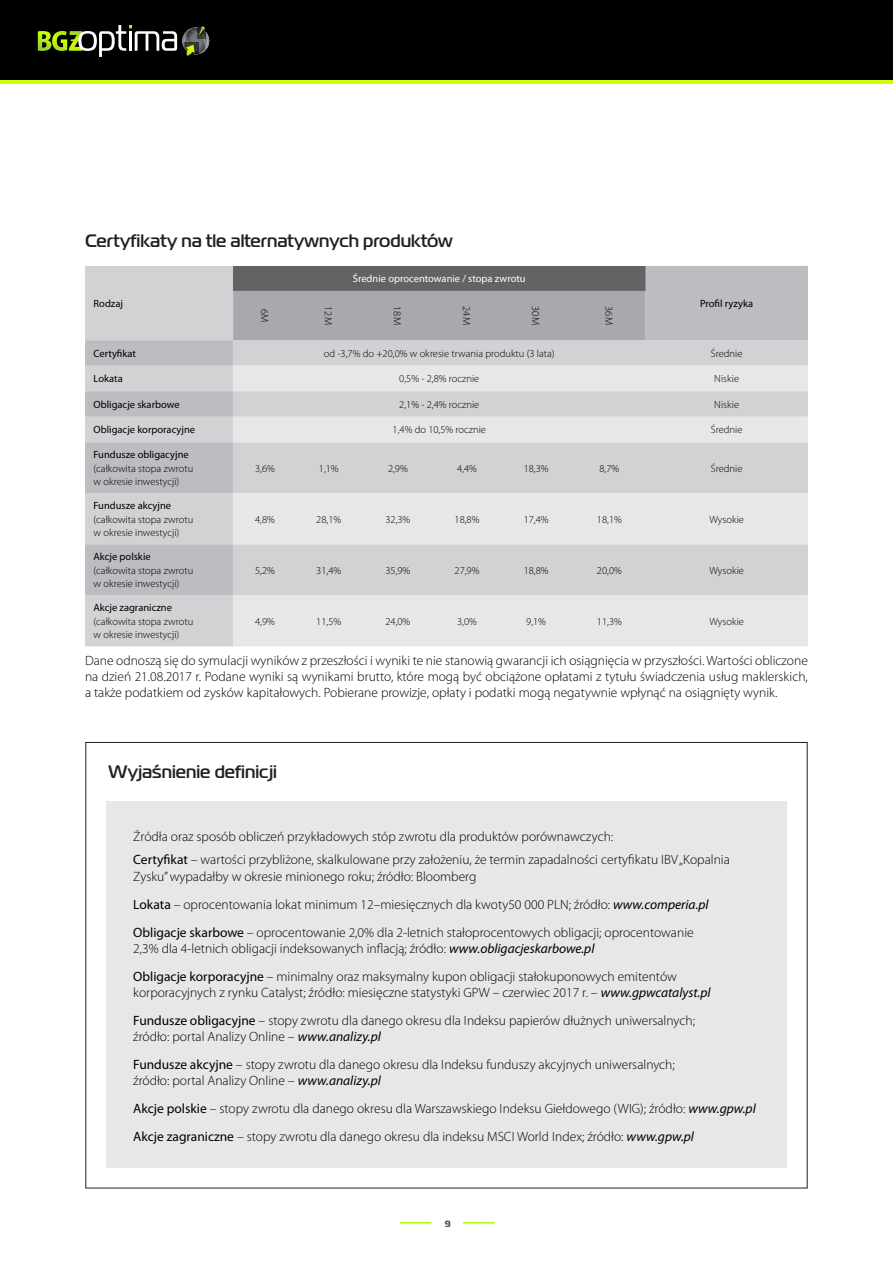
<style>
.page{position:relative;width:893px;height:1263px;background:#fff}
.page>*{position:absolute;margin:0;border:0;box-sizing:border-box;transform-origin:0 0}
.t1{font:500 18px "Magistral";color:#231f20}
.t2{font:300 13.5px/16.2px "Myriad Pro";color:#000}
.Normalny{font:300 10.5px/13.5px "Myriad Pro";color:#000}
.Normalny-2{font:10.5px "Myriad Pro";color:#000}
.Normalny-3{font:10.5px "Myriad Pro";color:#fff}
.t3{font:700 9px "Magistral";color:#49585c}
.s1{font-weight:400}
.s2{font-weight:400;font-style:italic}
</style>
<div class="page">
<hr style="left:400px;top:1222px;width:31px;height:1px;background:#a0ff00">
<hr style="left:463px;top:1222px;width:31px;height:1px;background:#a0ff00">
<div style="left:85px;top:595px;width:148px;height:51px;background:#d1d2d4"></div>
<svg style="left:85px;top:266px;width:723px;height:329px;background:#bbbcbf"></svg>
<div style="left:233px;top:291px;width:412px;height:49px;background:#a8a9ad"></div>
<svg style="left:233px;top:366px;width:575px;height:280px;background:#dcdddf"></svg>
<div style="left:106px;top:801px;width:681px;height:367px;background:#e6e7e9"></div>
<div style="left:0;top:0;width:893px;height:82px;background:#000"></div>
<hr style="left:0;top:80px;width:893px;height:4px;background:#cdff00">
<svg style="left:38px;top:25px;width:171px;height:32px"></svg>
<p class="t1" style="left:85px;top:230px;width:369px">Certyfikaty na tle alternatywnych produktów</p>
<p class="Normalny-2" style="left:94px;top:297px;width:31px">Rodzaj</p>
<p class="Normalny-3" style="left:353px;top:272px;width:174px">Średnie oprocentowanie / stopa zwrotu</p>
<p class="Normalny" style="left:271px;top:309px;width:15px;rotate:90deg">6M</p>
<p class="Normalny" style="left:335px;top:306px;width:20px;rotate:90deg">12M</p>
<p class="Normalny" style="left:404px;top:306px;width:20px;rotate:90deg">18M</p>
<p class="Normalny" style="left:473px;top:306px;width:20px;rotate:90deg">24M</p>
<p class="Normalny" style="left:543px;top:306px;width:20px;rotate:90deg">30M</p>
<p class="Normalny" style="left:616px;top:306px;width:20px;rotate:90deg">36M</p>
<p class="Normalny-2" style="left:700px;top:297px;width:55px">Profil ryzyka</p>
<p class="Normalny-2" style="left:94px;top:347px;width:44px">Certyfikat</p>
<p class="Normalny" style="left:324px;top:346px;width:232px">od -3,7% do +20,0% w okresie trwania produktu (3 lata)</p>
<p class="Normalny" style="left:711px;top:346px;width:33px">Średnie</p>
<p class="Normalny-2" style="left:94px;top:372px;width:31px">Lokata</p>
<p class="Normalny" style="left:399px;top:372px;width:82px">0,5% - 2,8% rocznie</p>
<p class="Normalny" style="left:714px;top:372px;width:26px">Niskie</p>
<p class="Normalny-2" style="left:94px;top:398px;width:88px">Obligacje skarbowe</p>
<p class="Normalny" style="left:399px;top:398px;width:82px">2,1% - 2,4% rocznie</p>
<p class="Normalny" style="left:714px;top:398px;width:26px">Niskie</p>
<p class="Normalny-2" style="left:94px;top:423px;width:103px">Obligacje korporacyjne</p>
<p class="Normalny" style="left:393px;top:423px;width:95px">1,4% do 10,5% rocznie</p>
<p class="Normalny" style="left:711px;top:423px;width:33px">Średnie</p>
<p class="Normalny" style="left:94px;top:448px;width:101px"><span class="s1">Fundusze obligacyjne </span>(całkowita stopa zwrotu w okresie inwestycji)</p>
<p class="Normalny" style="left:255px;top:461px;width:21px">3,6%</p>
<p class="Normalny" style="left:319px;top:461px;width:21px">1,1%</p>
<p class="Normalny" style="left:388px;top:461px;width:21px">2,9%</p>
<p class="Normalny" style="left:457px;top:461px;width:21px">4,4%</p>
<p class="Normalny" style="left:524px;top:461px;width:26px">18,3%</p>
<p class="Normalny" style="left:599px;top:461px;width:21px">8,7%</p>
<p class="Normalny" style="left:711px;top:461px;width:33px">Średnie</p>
<p class="Normalny" style="left:94px;top:499px;width:101px"><span class="s1">Fundusze akcyjne </span>(całkowita stopa zwrotu w okresie inwestycji)</p>
<p class="Normalny" style="left:94px;top:550px;width:101px"><span class="s1">Akcje polskie </span>(całkowita stopa zwrotu w okresie inwestycji)</p>
<p class="Normalny" style="left:255px;top:512px;width:21px">4,8%</p>
<p class="Normalny" style="left:316px;top:512px;width:26px">28,1%</p>
<p class="Normalny" style="left:385px;top:512px;width:26px">32,3%</p>
<p class="Normalny" style="left:455px;top:512px;width:26px">18,8%</p>
<p class="Normalny" style="left:524px;top:512px;width:26px">17,4%</p>
<p class="Normalny" style="left:597px;top:512px;width:26px">18,1%</p>
<p class="Normalny" style="left:709px;top:512px;width:36px">Wysokie</p>
<p class="Normalny" style="left:255px;top:563px;width:21px">5,2%</p>
<p class="Normalny" style="left:316px;top:563px;width:26px">31,4%</p>
<p class="Normalny" style="left:385px;top:563px;width:26px">35,9%</p>
<p class="Normalny" style="left:455px;top:563px;width:26px">27,9%</p>
<p class="Normalny" style="left:524px;top:563px;width:26px">18,8%</p>
<p class="Normalny" style="left:597px;top:563px;width:26px">20,0%</p>
<p class="Normalny" style="left:709px;top:563px;width:36px">Wysokie</p>
<p class="Normalny" style="left:94px;top:601px;width:101px"><span class="s1">Akcje zagraniczne </span>(całkowita stopa zwrotu w okresie inwestycji)</p>
<p class="Normalny" style="left:255px;top:614px;width:21px">4,9%</p>
<p class="Normalny" style="left:316px;top:614px;width:26px">11,5%</p>
<p class="Normalny" style="left:385px;top:614px;width:26px">24,0%</p>
<p class="Normalny" style="left:457px;top:614px;width:21px">3,0%</p>
<p class="Normalny" style="left:526px;top:614px;width:21px">9,1%</p>
<p class="Normalny" style="left:597px;top:614px;width:26px">11,3%</p>
<p class="Normalny" style="left:709px;top:614px;width:36px">Wysokie</p>
<p class="t2" style="left:85px;top:652px;width:724px;text-align:justify">Dane odnoszą się do symulacji wyników z przeszłości i wyniki te nie stanowią gwarancji ich osiągnięcia w przyszłości. Wartości obliczone na dzień 21.08.2017 r. Podane wyniki są wynikami brutto, które mogą być obciążone opłatami z tytułu świadczenia usług maklerskich, a także podatkiem od zysków kapitałowych. Pobierane prowizje, opłaty i podatki mogą negatywnie wpłynąć na osiągnięty wynik.</p>
<p class="t1" style="left:108px;top:760px;width:170px">Wyjaśnienie definicji</p>
<p class="t2" style="left:133px;top:828px;width:482px">Źródła oraz sposób obliczeń przykładowych stóp zwrotu dla produktów porównawczych:</p>
<p class="t2" style="left:133px;top:852px;width:598px"><span class="s1">Certyfikat</span> – wartości przybliżone, skalkulowane przy założeniu, że termin zapadalności certyfikatu IBV „Kopalnia<br>Zysku” wypadałby w okresie minionego roku; źródło: Bloomberg</p>
<p class="t2" style="left:133px;top:896px;width:577px"><span class="s1">Lokata</span> – oprocentowania lokat minimum 12–miesięcznych dla kwoty50 000 PLN; źródło: <span class="s2">www.comperia.pl</span></p>
<p class="t2" style="left:133px;top:924px;width:562px"><span class="s1">Obligacje skarbowe</span> – oprocentowanie 2,0% dla 2-letnich stałoprocentowych obligacji; oprocentowanie<br>2,3% dla 4-letnich obligacji indeksowanych inflacją; źródło: <span class="s2">www.obligacjeskarbowe.pl</span></p>
<p class="t2" style="left:133px;top:968px;width:579px"><span class="s1">Obligacje korporacyjne</span> – minimalny oraz maksymalny kupon obligacji stałokuponowych emitentów korporacyjnych z rynku Catalyst; źródło: miesięczne statystyki GPW – czerwiec 2017 r. – <span class="s2">www.gpwcatalyst.pl</span></p>
<p class="t2" style="left:133px;top:1012px;width:563px"><span class="s1">Fundusze obligacyjne</span> – stopy zwrotu dla danego okresu dla Indeksu papierów dłużnych uniwersalnych; źródło: portal Analizy Online – <span class="s2">www.analizy.pl</span></p>
<p class="t2" style="left:133px;top:1056px;width:543px"><span class="s1">Fundusze akcyjne</span> – stopy zwrotu dla danego okresu dla Indeksu funduszy akcyjnych uniwersalnych; źródło: portal Analizy Online – <span class="s2">www.analizy.pl</span></p>
<p class="t2" style="left:133px;top:1101px;width:624px"><span class="s1">Akcje polskie</span> – stopy zwrotu dla danego okresu dla Warszawskiego Indeksu Giełdowego (WIG); źródło: <span class="s2">www.gpw.pl</span></p>
<p class="t2" style="left:133px;top:1129px;width:562px"><span class="s1">Akcje zagraniczne</span> – stopy zwrotu dla danego okresu dla indeksu MSCI World Index; źródło: <span class="s2">www.gpw.pl</span></p>
<p class="t3" style="left:445px;top:1218px;width:7px">9</p>
</div>
